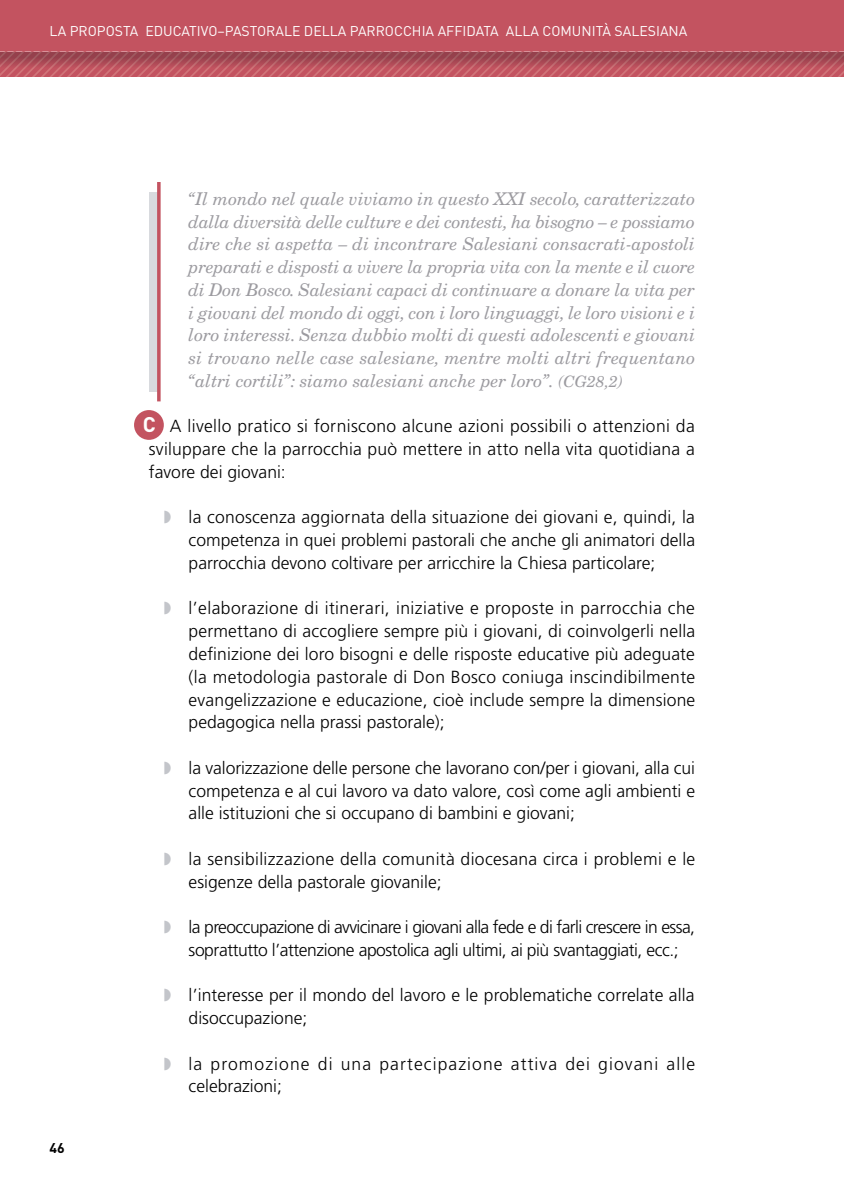
<style>
.page{position:relative;width:844px;height:1191px;background:#fff}
.page>*{position:absolute;margin:0;border:0;box-sizing:border-box;transform-origin:0 0}
.t1{font:700 21px "DIN";color:#fff}
.t2{font:300 17.5px/22.8px "Frutiger LT Std";color:#000;text-align:justify}
.t3{font:italic 17.5px/22.8px "New Century Schlbk LT Std";color:#9c9ba0;text-align:justify}
.t4{font:300 17.5px/22.8px "Frutiger LT Std";letter-spacing:-.03em;color:#000;text-align:center}
.t5{font:300 17.5px/22.8px "Frutiger LT Std";letter-spacing:.02em;color:#000}
.t6{font:300 17.5px/22.8px "Frutiger LT Std";letter-spacing:.065em;color:#000}
.t7{font:14px "DIN";color:#fff}
.t8{font:700 14px "DIN";color:#000}
.s1{font-size:15.75px}
.s2{color:#c3c5ca}
</style>
<div class="page">
<svg style="left:0;top:0;width:844px;height:76px;background:#b1525d"></svg>
<div style="left:0;top:0;width:843px;height:52px;background:#c35360"></div>
<div style="left:149px;top:192px;width:10px;height:199px;background:#d8dade"></div>
<hr style="left:157px;top:182px;width:3px;height:219px;background:#c35360">
<div style="left:134px;top:410px;width:30px;height:30px;background:#c35360;border-radius:50%"></div>
<p class="t7" style="left:50px;top:22px;width:639px">LA PROPOSTA EDUCATIVO–PASTORALE DELLA PARROCCHIA AFFIDATA ALLA COMUNITÀ SALESIANA</p>
<p class="t8" style="left:50px;top:1138px;width:17px">46</p>
<p class="t3" style="left:189px;top:187px;width:508px">“Il mondo nel quale viviamo in questo XXI secolo, caratterizzato dalla diversità delle culture e dei contesti, ha bisogno – e possiamo dire che si aspetta – di incontrare Salesiani consacrati-apostoli preparati e disposti a vivere la propria vita con la mente e il cuore di Don Bosco. Salesiani capaci di continuare a donare la vita per i giovani del mondo di oggi, con i loro linguaggi, le loro visioni e i loro interessi. Senza dubbio molti di questi adolescenti e giovani si trovano nelle case salesiane, mentre molti altri frequentano “altri cortili”: siamo salesiani anche per loro”. <span class="s1">(CG28,2)</span></p>
<p class="t2" style="left:149px;top:415px;width:547px;text-indent:21px">A livello pratico si forniscono alcune azioni possibili o attenzioni da sviluppare che la parrocchia può mettere in atto nella vita quotidiana a favore dei giovani:</p>
<p class="t2" style="left:188px;top:506px;width:508px;text-indent:-25px"><span class="s2">◗◗</span> la conoscenza aggiornata della situazione dei giovani e, quindi, la competenza in quei problemi pastorali che anche gli animatori della parrocchia devono coltivare per arricchire la Chiesa particolare;</p>
<p class="t2" style="left:188px;top:597px;width:508px;text-indent:-25px"><span class="s2">◗◗</span> l’elaborazione di itinerari, iniziative e proposte in parrocchia che permettano di accogliere sempre più i giovani, di coinvolgerli nella definizione dei loro bisogni e delle risposte educative più adeguate (la metodologia pastorale di Don Bosco coniuga inscindibilmente evangelizzazione e educazione, cioè include sempre la dimensione pedagogica nella prassi pastorale);</p>
<p class="t2" style="left:188px;top:756px;width:508px;text-indent:-25px"><span class="s2">◗◗</span> la valorizzazione delle persone che lavorano con/per i giovani, alla cui competenza e al cui lavoro va dato valore, così come agli ambienti e alle istituzioni che si occupano di bambini e giovani;</p>
<p class="t5" style="left:188px;top:847px;width:508px;text-indent:-25px"><span class="s2">◗◗</span> la sensibilizzazione della comunità diocesana circa i problemi e le esigenze della pastorale giovanile;</p>
<p class="t4" style="left:164px;top:916px;width:532px"><span class="s2">◗◗</span> la preoccupazione di avvicinare i giovani alla fede e di farli crescere in essa, soprattutto l’attenzione apostolica agli ultimi, ai più svantaggiati, ecc.;</p>
<p class="t2" style="left:188px;top:984px;width:507px;text-indent:-25px"><span class="s2">◗◗</span> l’interesse per il mondo del lavoro e le problematiche correlate alla disoccupazione;</p>
<p class="t6" style="left:188px;top:1052px;width:508px;text-indent:-25px"><span class="s2">◗◗</span> la promozione di una partecipazione attiva dei giovani alle celebrazioni;</p>
<p class="t1" style="left:143px;top:410px;width:15px">C</p>
</div>
